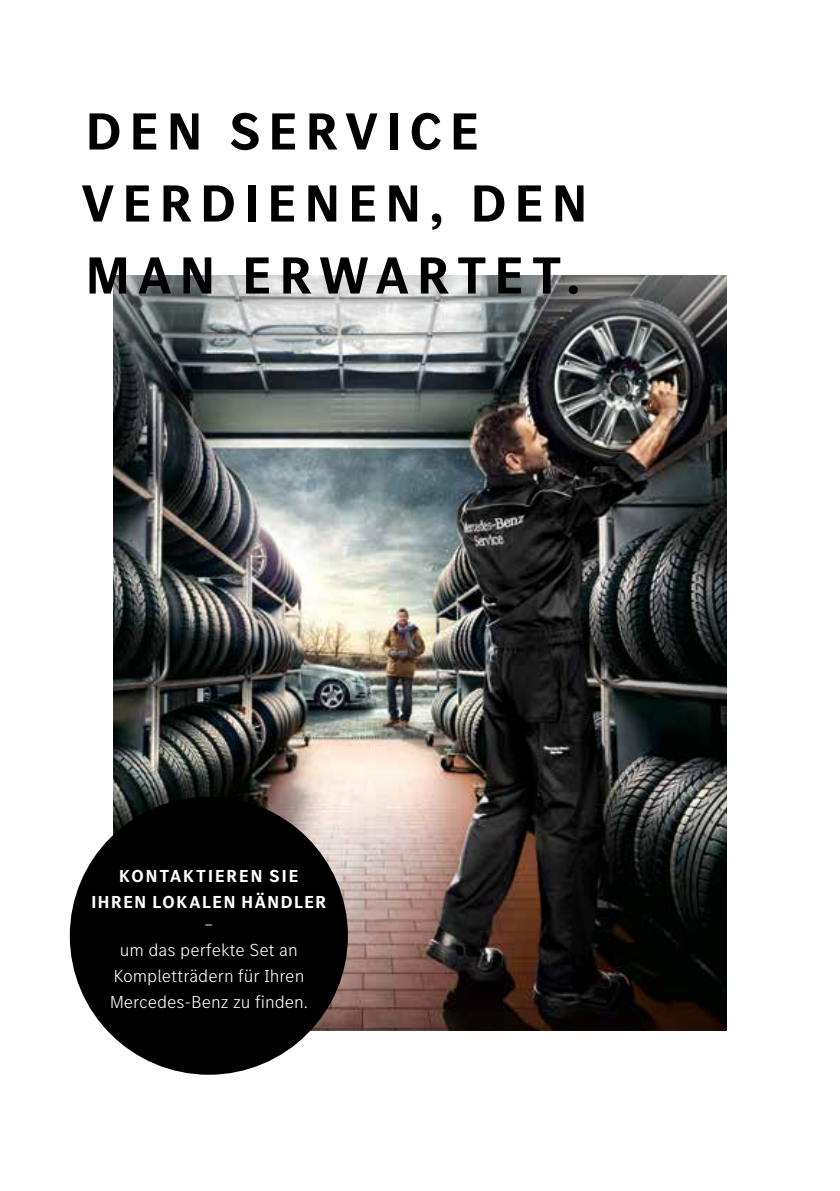
<style>
.page{position:relative;width:840px;height:1191px;background:#fff}
.page>*{position:absolute;margin:0;border:0;box-sizing:border-box;transform-origin:0 0}
.t1{font:700 54px/72px "MB Corpo S Title";letter-spacing:.155em;color:#000}
.t2{font:300 18px/26px "MB Corpo S Text";color:#fff;text-align:center}
.t3{font:700 18px/26px "MB Corpo S Title";letter-spacing:.09em;color:#fff;text-align:center}
</style>
<div class="page">
<img style="left:113px;top:364px;width:613px;height:666px">
<svg style="left:113px;top:275px;width:614px;height:89px;background:#848889"></svg>
<div style="left:70px;top:797px;width:278px;height:277px;background:#000;border-radius:50%"></div>
<h1 class="t1" style="left:81px;top:92px;width:507px">DEN SERVICE<br>VERDIENEN, DEN<br>MAN ERWARTET.</h1>
<p class="t3" style="left:91px;top:862px;width:236px">KONTAKTIEREN SIE<br>IHREN LOKALEN HÄNDLER</p>
<p class="t2" style="left:110px;top:910px;width:200px">–<br>um das perfekte Set an<br>Kompletträdern für Ihren<br>Mercedes-Benz zu finden.</p>
</div>
